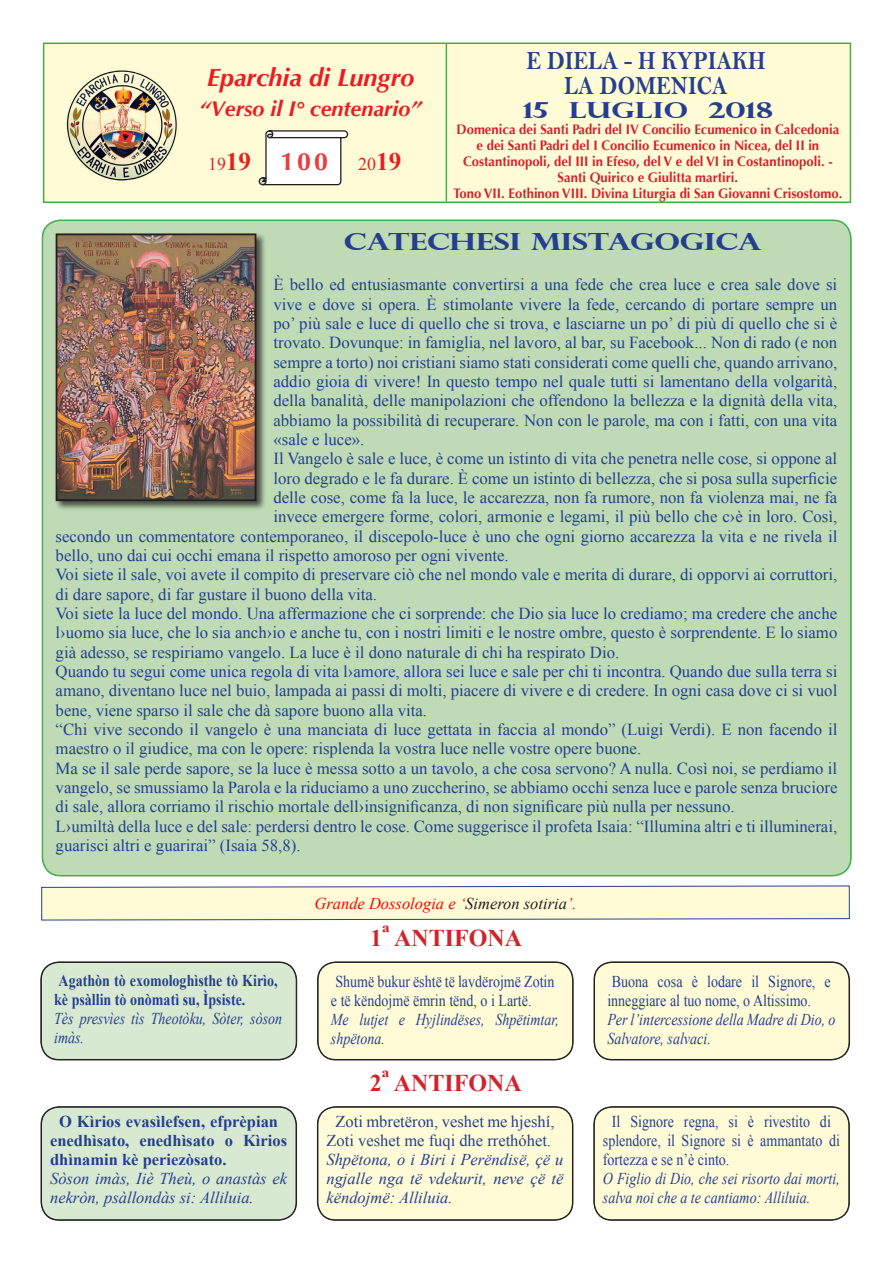
<style>
.page{position:relative;width:893px;height:1263px;background:#fff}
.page>*{position:absolute;margin:0;border:0;box-sizing:border-box;transform-origin:0 0}
.t1{font:26.4px "Bell MT Bold";color:#253f8e;scale:.85 1}
.t2{font:italic 700 25.2px "Optima";color:#ea1d23}
.Normale{font:700 24px "Times New Roman";color:#d1232a}
.No_Spacing{font:700 23.7px "Perpetua Titling";letter-spacing:-.01em;color:#253f8e;scale:1.32 1}
.Body_Text_Indent{font:700 22.05px "Perpetua Titling";color:#253f8e;scale:1.34 1}
.t3{font:italic 700 21.6px "Optima";color:#ea1d23}
.t4{font:17.85px "Times New Roman";color:#ea1d23}
.t5{font:16.8px/19.4px "Times New Roman";color:#253f8e;text-align:justify}
.t6{font:16.5px/19px "Times New Roman";color:#253f8e;scale:.85 1}
.t7{font:italic 16.5px/19px "Times New Roman";color:#253f8e;scale:.85 1}
.t8{font:italic 16.5px/18.9px "Times New Roman";color:#253f8e}
.t9{font:700 16.5px/18.9px "Times New Roman";color:#253f8e}
.t10{font:700 16.5px/19px "Times New Roman";color:#253f8e;scale:.85 1}
.t11{font:16.5px/19px "Times New Roman";color:#253f8e;text-align:center}
.t12{font:italic 16.5px "Times New Roman";color:#f00}
.t13{font:700 13.8px/15.9px "Optima";color:#d1232a;text-align:center;scale:.95 1}
.s1{font-weight:700;font-size:25.2px}
.s2{font-family:"Optima";font-weight:700;font-size:25.05px;color:#ee3b3d}
.s3{color:#231f20}
</style>
<div class="page">
<div style="left:43px;top:220px;width:808px;height:656px;background:#bedbb6;border-radius:18px"></div>
<div style="left:43px;top:43px;width:808px;height:160px;background:#fffbd6;border:2px solid #40ae49"></div>
<img style="left:66px;top:70px;width:111px;height:111px">
<svg style="left:258px;top:130px;width:91px;height:56px;background:#e9e8e2"></svg>
<hr style="left:446px;top:44px;width:1px;height:157px;background:#40ae49">
<svg style="left:41px;top:885px;width:809px;height:36px;background:#f2f0d4"></svg>
<div style="left:41px;top:1107px;width:255px;height:113px;background:#d8e9d2;border-radius:18px"></div>
<div style="left:41px;top:1107px;width:255px;height:113px;border:1px solid #231f20;border-radius:18px"></div>
<div style="left:318px;top:1107px;width:255px;height:113px;background:#fffbd6;border-radius:18px"></div>
<div style="left:318px;top:1107px;width:254px;height:113px;border:1px solid #231f20;border-radius:18px"></div>
<div style="left:594px;top:1107px;width:255px;height:113px;background:#fffbd6;border-radius:18px"></div>
<div style="left:594px;top:1107px;width:255px;height:113px;border:1px solid #231f20;border-radius:18px"></div>
<div style="left:41px;top:962px;width:256px;height:98px;background:#d8e9d2;border-radius:18px"></div>
<div style="left:41px;top:962px;width:255px;height:97px;border:1px solid #231f20;border-radius:18px"></div>
<div style="left:318px;top:962px;width:255px;height:98px;background:#fffbd6;border-radius:18px"></div>
<div style="left:318px;top:962px;width:255px;height:97px;border:1px solid #231f20;border-radius:18px"></div>
<div style="left:594px;top:962px;width:255px;height:98px;background:#fffbd6;border-radius:18px"></div>
<div style="left:594px;top:962px;width:255px;height:97px;border:1px solid #231f20;border-radius:18px"></div>
<div style="left:54px;top:232px;width:212px;height:279px;background:#231f20;opacity:.75"></div>
<img style="left:59px;top:236px;width:194px;height:262px">
<div style="left:56px;top:233px;width:200px;height:268px;border:2px solid #231f20"></div>
<p class="t2" style="left:207px;top:62px;width:209px">Eparchia di Lungro</p>
<p class="t3" style="left:200px;top:96px;width:223px">“Verso il I° centenario”</p>
<p class="t4" style="left:208px;top:152px;width:195px">19<span class="s1">19</span> <span class="s2">100</span> 20<span class="s1">19</span></p>
<p class="t1" style="left:526px;top:45px;width:283px">E DIELA - H KYPIAKH</p>
<p class="t1" style="left:564px;top:70px;width:193px">LA DOMENICA</p>
<p class="Body_Text_Indent" style="left:523px;top:97px;width:188px">15 LUGLIO 2018</p>
<p class="t13" style="left:457px;top:122px;width:404px">Domenica dei Santi Padri del IV Concilio Ecumenico in Calcedonia e dei Santi Padri del I Concilio Ecumenico in Nicea, del II in Costantinopoli, del III in Efeso, del V e del VI in Costantinopoli. - Santi Quirico e Giulitta martiri.</p>
<p class="t13" style="left:453px;top:185px;width:411px">Tono VII. Eothinon VIII. Divina Liturgia di San Giovanni Crisostomo.</p>
<p class="No_Spacing" style="left:344px;top:227px;width:318px">CATECHESI MISTAGOGICA</p>
<p class="t5" style="left:273px;top:275px;width:565px">È bello ed entusiasmante convertirsi a una fede che crea luce e crea sale dove si vive e dove si opera. È stimolante vivere la fede, cercando di portare sempre un po’ più sale e luce di quello che si trova, e lasciarne un po’ di più di quello che si è trovato. Dovunque: in famiglia, nel lavoro, al bar, su Facebook... Non di rado (e non sempre a torto) noi cristiani siamo stati considerati come quelli che, quando arrivano, addio gioia di vivere! In questo tempo nel quale tutti si lamentano della volgarità, della banalità, delle manipolazioni che offendono la bellezza e la dignità della vita, abbiamo la possibilità di recuperare. Non con le parole, ma con i fatti, con una vita «sale e luce».</p>
<p class="t5" style="left:273px;top:449px;width:565px">Il Vangelo è sale e luce, è come un istinto di vita che penetra nelle cose, si oppone al</p>
<p class="t5" style="left:273px;top:468px;width:565px">loro degrado e le fa durare. È come un istinto di bellezza, che si posa sulla superficie</p>
<p class="t5" style="left:273px;top:487px;width:565px">delle cose, come fa la luce, le accarezza, non fa rumore, non fa violenza mai, ne fa</p>
<p class="t5" style="left:273px;top:507px;width:565px">invece emergere forme, colori, armonie e legami, il più bello che c›è in loro. Così,</p>
<p class="t5" style="left:56px;top:526px;width:783px">secondo un commentatore contemporaneo, il discepolo-luce è uno che ogni giorno accarezza la vita e ne rivela il</p>
<p class="t5" style="left:56px;top:545px;width:455px">bello, uno dai cui occhi emana il rispetto amoroso per ogni vivente.</p>
<p class="t5" style="left:56px;top:565px;width:783px">Voi siete il sale, voi avete il compito di preservare ciò che nel mondo vale e merita di durare, di opporvi ai corruttori, di dare sapore, di far gustare il buono della vita.</p>
<p class="t5" style="left:56px;top:603px;width:783px">Voi siete la luce del mondo. Una affermazione che ci sorprende: che Dio sia luce lo crediamo; ma credere che anche l›uomo sia luce, che lo sia anch›io e anche tu, con i nostri limiti e le nostre ombre, questo è sorprendente. E lo siamo già adesso, se respiriamo vangelo. La luce è il dono naturale di chi ha respirato Dio.</p>
<p class="t5" style="left:56px;top:661px;width:783px">Quando tu segui come unica regola di vita l›amore, allora sei luce e sale per chi ti incontra. Quando due sulla terra si amano, diventano luce nel buio, lampada ai passi di molti, piacere di vivere e di credere. In ogni casa dove ci si vuol bene, viene sparso il sale che dà sapore buono alla vita.</p>
<p class="t5" style="left:56px;top:719px;width:783px">“Chi vive secondo il vangelo è una manciata di luce gettata in faccia al mondo” (Luigi Verdi). E non facendo il maestro o il giudice, ma con le opere: risplenda la vostra luce nelle vostre opere buone.</p>
<p class="t5" style="left:56px;top:758px;width:783px">Ma se il sale perde sapore, se la luce è messa sotto a un tavolo, a che cosa servono? A nulla. Così noi, se perdiamo il vangelo, se smussiamo la Parola e la riduciamo a uno zuccherino, se abbiamo occhi senza luce e parole senza bruciore di sale, allora corriamo il rischio mortale dell›insignificanza, di non significare più nulla per nessuno.</p>
<p class="t5" style="left:56px;top:816px;width:783px">L›umiltà della luce e del sale: perdersi dentro le cose. Come suggerisce il profeta Isaia: “Illumina altri e ti illuminerai, guarisci altri e guarirai” (Isaia 58,8).</p>
<p class="t12" style="left:314px;top:892px;width:264px">Grande Dossologia e ‘<span class="s3">Simeron sotiria</span>’.</p>
<p class="t10" style="left:54px;top:971px;width:264px">Agathòn tò exomologhìsthe tò Kirìo, kè psàllin tò onòmatì su, Ìpsiste.</p>
<p class="t7" style="left:54px;top:1009px;width:270px">Tès presvìes tìs Theotòku, Sòter, sòson imàs.</p>
<p class="t9" style="left:50px;top:1111px;width:239px;text-indent:9px">O Kìrios evasìlefsen, efprèpian enedhìsato, enedhìsato o Kìrios dhìnamin kè periezòsato.</p>
<p class="t8" style="left:50px;top:1168px;width:239px">Sòson imàs, Iiè Theù, o anastàs ek nekròn, psàllondàs si: Alliluia.</p>
<p class="Normale" style="left:370px;top:922px;width:153px">1ª ANTIFONA</p>
<p class="t6" style="left:331px;top:971px;width:265px">Shumë bukur është të lavdërojmë Zotin e të këndojmë ëmrin tënd, o i Lartë.</p>
<p class="t7" style="left:331px;top:1009px;width:270px">Me lutjet e Hyjlindëses, Shpëtimtar, shpëtona.</p>
<p class="Normale" style="left:370px;top:1067px;width:153px">2ª ANTIFONA</p>
<p class="t11" style="left:326px;top:1112px;width:230px">Zoti mbretëron, veshet me hjeshí,<br>Zoti veshet me fuqi dhe rrethóhet.</p>
<p class="t8" style="left:326px;top:1150px;width:239px;text-align:justify">Shpëtona, o i Biri i Perëndisë, çë u ngjalle nga të vdekurit, neve çë të këndojmë: Alliluia.</p>
<p class="t6" style="left:607px;top:971px;width:264px">Buona cosa è lodare il Signore, e inneggiare al tuo nome, o Altissimo.</p>
<p class="t7" style="left:607px;top:1009px;width:270px">Per l’intercessione della Madre di Dio, o<br>Salvatore, salvaci.</p>
<p class="t6" style="left:603px;top:1112px;width:280px;text-indent:9px">Il Signore regna, si è rivestito di splendore, il Signore si è ammantato di fortezza e se n’è cinto.</p>
<p class="t7" style="left:603px;top:1169px;width:280px">O Figlio di Dio, che sei risorto dai morti, salva noi che a te cantiamo: Alliluia.</p>
</div>
